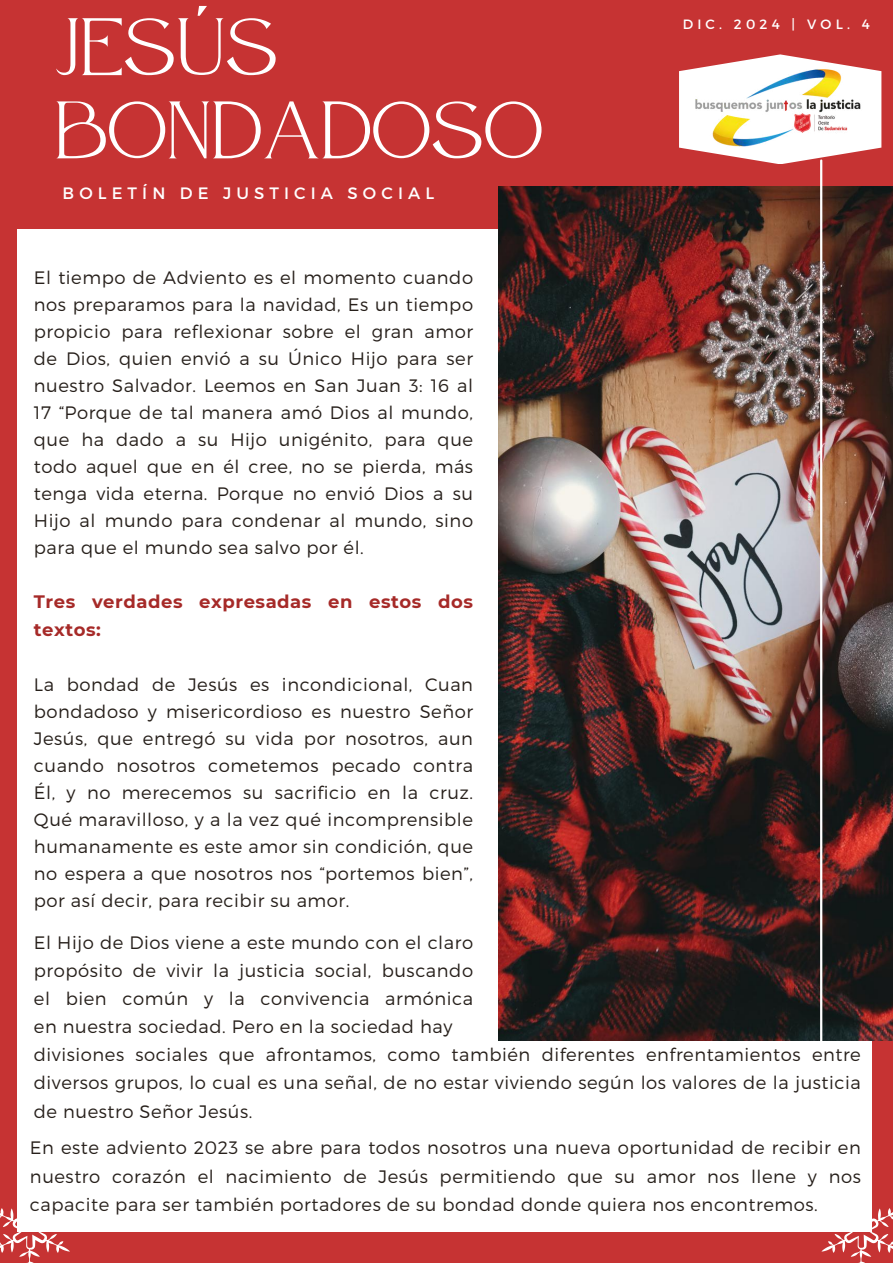
<style>
.page{position:relative;width:893px;height:1264px;background:#fff}
.page>*{position:absolute;margin:0;border:0;box-sizing:border-box;transform-origin:0 0}
.t1{font:81.3px/83.2px "Atteron";color:#fff}
.t2{font:300 18px/27px "Montserrat";letter-spacing:.03em;color:#27201b;text-align:justify}
.t3{font:700 18px/28px "Montserrat";letter-spacing:.03em;color:#a62a28}
.t4{font:16.5px "Montserrat";letter-spacing:.31em;color:#fff}
.t5{font:13.5px "Montserrat";letter-spacing:.31em;color:#fff}
</style>
<div class="page">
<div style="left:0;top:0;width:892px;height:1262px;background:#c63333"></div>
<div style="left:17px;top:229px;width:854px;height:1002px;background:#fff"></div>
<img style="left:498px;top:186px;width:394px;height:854px">
<hr style="left:820px;top:160px;width:2px;height:1069px;background:#fff">
<svg style="left:0;top:1208px;width:70px;height:54px"></svg>
<svg style="left:821px;top:1186px;width:71px;height:76px"></svg>
<svg style="left:679px;top:54px;width:202px;height:110px"></svg>
<img style="left:691px;top:63px;width:178px;height:93px">
<h1 class="t1" style="left:55px;top:5px;width:490px">JESÚS<br>BONDADOSO</h1>
<p class="t4" style="left:63px;top:182px;width:373px">BOLETÍN DE JUSTICIA SOCIAL</p>
<p class="t2" style="left:34px;top:263px;width:440px">El tiempo de Adviento es el momento cuando nos preparamos para la navidad, Es un tiempo propicio para reflexionar sobre el gran amor de Dios, quien envió a su Único Hijo para ser nuestro Salvador. Leemos en San Juan 3: 16 al 17 “Porque de tal manera amó Dios al mundo, que ha dado a su Hijo unigénito, para que todo aquel que en él cree, no se pierda, más tenga vida eterna. Porque no envió Dios a su Hijo al mundo para condenar al mundo, sino para que el mundo sea salvo por él.</p>
<p class="t3" style="left:34px;top:587px;width:440px">Tres verdades expresadas en estos dos textos:</p>
<p class="t5" style="left:682px;top:16px;width:189px">DIC. 2024 | VOL. 4</p>
<p class="t2" style="left:34px;top:670px;width:440px">La bondad de Jesús es incondicional, Cuan bondadoso y misericordioso es nuestro Señor Jesús, que entregó su vida por nosotros, aun cuando nosotros cometemos pecado contra Él, y no merecemos su sacrificio en la cruz.<br>Qué maravilloso, y a la vez qué incomprensible humanamente es este amor sin condición, que no espera a que nosotros nos “portemos bien”, por así decir, para recibir su amor.</p>
<p class="t2" style="left:34px;top:927px;width:828px;line-height:28.2px;text-align:left">El Hijo de Dios viene a este mundo con el claro<br>propósito de vivir la justicia social, buscando<br>el bien común y la convivencia armónica<br>en nuestra sociedad. Pero en la sociedad hay<br>divisiones sociales que afrontamos, como también diferentes enfrentamientos entre diversos grupos, lo cual es una señal, de no estar viviendo según los valores de la justicia de nuestro Señor Jesús.</p>
<p class="t2" style="left:30px;top:1133px;width:832px;line-height:28px">En este adviento 2023 se abre para todos nosotros una nueva oportunidad de recibir en nuestro corazón el nacimiento de Jesús permitiendo que su amor nos llene y nos capacite para ser también portadores de su bondad donde quiera nos encontremos.</p>
</div>
